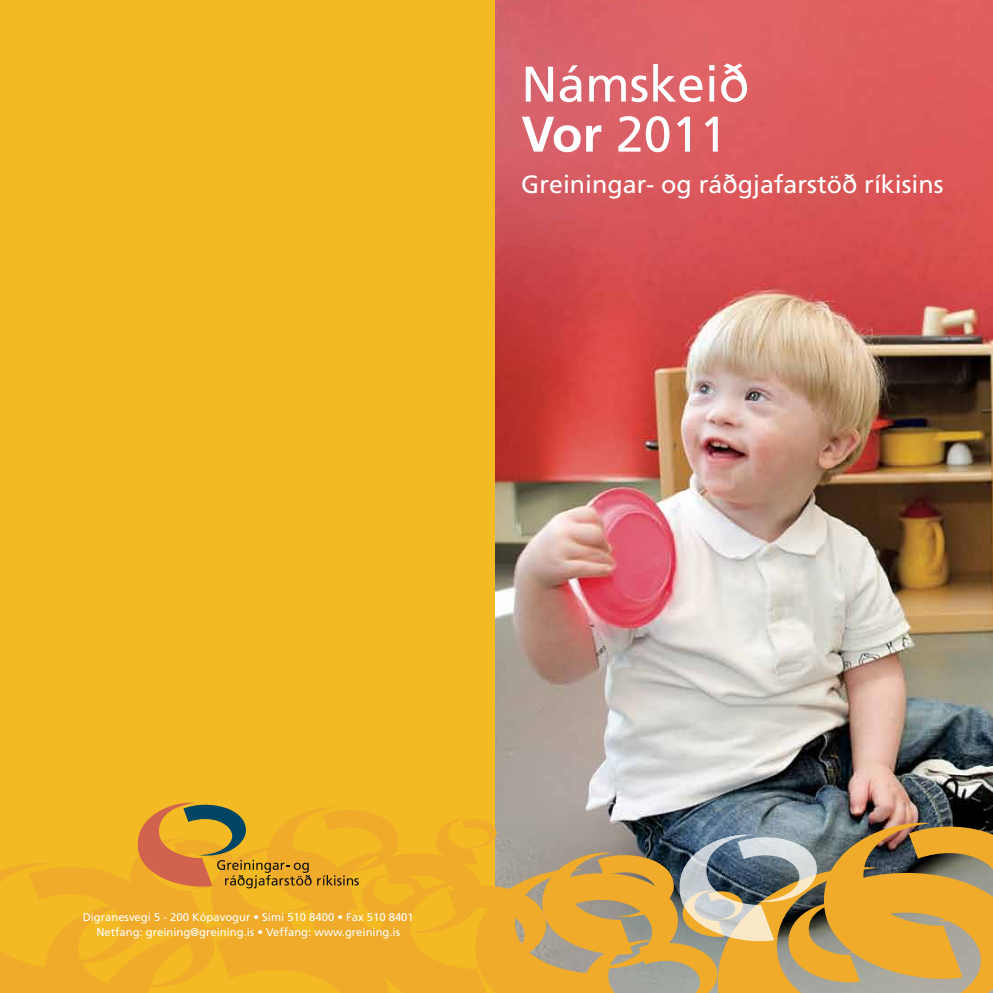
<style>
.page{position:relative;width:993px;height:993px;background:#fff}
.page>*{position:absolute;margin:0;border:0;box-sizing:border-box;transform-origin:0 0}
.t1{font:50px/50px "Frutiger";color:#fff}
.t2{font:25px "Frutiger";color:#fff}
.t3{font:11.25px/15px "Frutiger";color:#fff;text-align:center}
.s1{font-weight:700}
</style>
<div class="page">
<div style="left:0;top:0;width:992px;height:992px;background:#f4ba24"></div>
<img style="left:496px;top:0;width:496px;height:798px">
<svg style="left:0;top:798px;width:992px;height:194px"></svg>
<h1 class="t1" style="left:521px;top:59px;width:229px">Námskeið<br><span class="s1">Vor</span> 2011</h1>
<h2 class="t2" style="left:521px;top:169px;width:423px">Greiningar- og ráðgjafarstöð ríkisins</h2>
<p class="t3" style="left:83px;top:909px;width:332px">Digranesvegi 5 - 200 Kópavogur • Sími 510 8400 • Fax 510 8401<br>Netfang: greining@greining.is • Veffang: www.greining.is</p>
</div>
